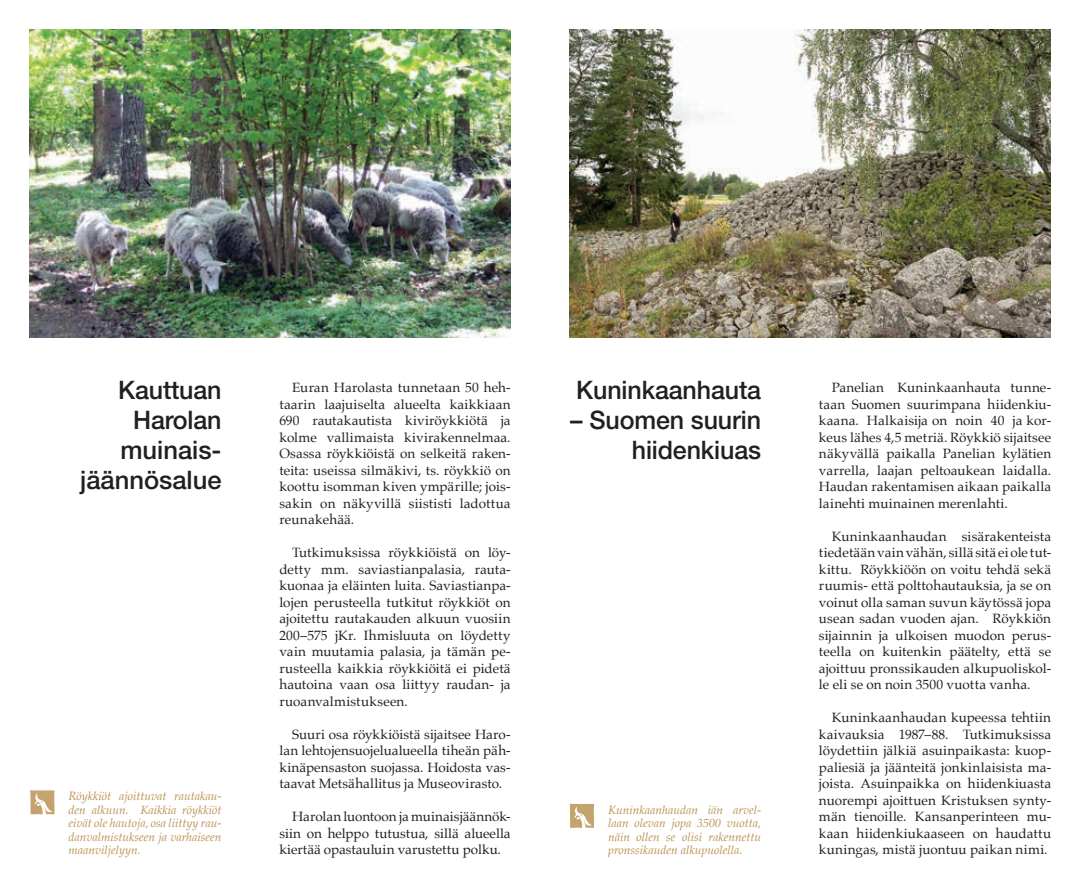
<style>
.page{position:relative;width:1080px;height:893px;background:#fff}
.page>*{position:absolute;margin:0;border:0;box-sizing:border-box;transform-origin:0 0}
.t1{font:500 25.5px/30px "Helvetica Neue LT Pro";letter-spacing:-.005em;color:#231f20;text-align:right}
.t2{font:13.5px/16.5px "Palatino";letter-spacing:.01em;color:#231f20;text-align:justify}
.t3{font:italic 12px/13.5px "Palatino";color:#b99151;text-align:justify}
</style>
<div class="page">
<img style="left:570px;top:30px;width:480px;height:308px">
<svg style="left:570px;top:804px;width:24px;height:25px"></svg>
<img style="left:29px;top:30px;width:481px;height:308px">
<svg style="left:30px;top:790px;width:25px;height:25px"></svg>
<h1 class="t1" style="left:80px;top:375px;width:143px">Kauttuan<br>Harolan muinais&shy;jäännösalue</h1>
<p class="t2" style="left:279px;top:379px;width:233px;text-indent:13px">Euran Harolasta tunnetaan 50 heh&shy;taarin laajuiselta alueelta kaikkiaan 690 rautakautista kiviröykkiötä ja kolme vallimaista kivirakennelmaa.<br>Osassa röykkiöistä on selkeitä raken&shy;teita: useissa silmäkivi, ts. röykkiö on koottu isomman kiven ympärille; jois&shy;sakin on näkyvillä siististi ladottua reunakehää.</p>
<p class="t2" style="left:279px;top:544px;width:233px;text-indent:13px">Tutkimuksissa röykkiöistä on löy&shy;detty mm. saviastianpalasia, rauta&shy;kuonaa ja eläinten luita. Saviastianpa&shy;lojen perusteella tutkitut röykkiöt on ajoitettu rautakauden alkuun vuosiin 200–575 jKr. Ihmisluuta on löydetty vain muutamia palasia, ja tämän pe&shy;rusteella kaikkia röykkiöitä ei pidetä hautoina vaan osa liittyy raudan- ja ruoanvalmistukseen.</p>
<p class="t2" style="left:279px;top:726px;width:233px;text-indent:13px">Suuri osa röykkiöistä sijaitsee Haro&shy;lan lehtojensuojelualueella tiheän päh&shy;kinäpensaston suojassa. Hoidosta vas&shy;taavat Metsähallitus ja Museovirasto.</p>
<p class="t2" style="left:279px;top:808px;width:233px;text-indent:13px">Harolan luontoon ja muinaisjäännök&shy;siin on helppo tutustua, sillä alueella kiertää opastauluin varustettu polku.</p>
<p class="t3" style="left:68px;top:789px;width:155px">Röykkiöt ajoittuvat rautakau&shy;den alkuun. Kaikkia röykkiöt eivät ole hautoja, osa liittyy rau&shy;danvalmistukseen ja varhaiseen maanviljelyyn.</p>
<h1 class="t1" style="left:576px;top:375px;width:186px">Kuninkaanhauta</h1>
<h1 class="t1" style="left:570px;top:405px;width:192px">– Suomen suurin hiidenkiuas</h1>
<p class="t3" style="left:608px;top:803px;width:155px">Kuninkaanhaudan iän arvel&shy;laan olevan jopa 3500 vuotta, näin ollen se olisi rakennettu pronssikauden alkupuolella.</p>
<p class="t2" style="left:819px;top:379px;width:234px;text-indent:13px">Panelian Kuninkaanhauta tunne&shy;taan Suomen suurimpana hiidenkiu&shy;kaana. Halkaisija on noin 40 ja kor&shy;keus lähes 4,5 metriä. Röykkiö sijaitsee näkyvällä paikalla Panelian kylätien varrella, laajan peltoaukean laidalla.<br>Haudan rakentamisen aikaan paikalla lainehti muinainen merenlahti.</p>
<p class="t2" style="left:819px;top:528px;width:234px;text-indent:13px">Kuninkaanhaudan sisärakenteista tiedetään vain vähän, sillä sitä ei ole tut&shy;kittu. Röykkiöön on voitu tehdä sekä ruumis- että polttohautauksia, ja se on voinut olla saman suvun käytössä jopa usean sadan vuoden ajan. Röykkiön sijainnin ja ulkoisen muodon perus&shy;teella on kuitenkin päätelty, että se ajoittuu pronssikauden alkupuoliskol&shy;le eli se on noin 3500 vuotta vanha.</p>
<p class="t2" style="left:819px;top:709px;width:234px;text-indent:13px">Kuninkaanhaudan kupeessa tehtiin kaivauksia 1987–88. Tutkimuksissa löydettiin jälkiä asuinpaikasta: kuop&shy;paliesiä ja jäänteitä jonkinlaisista ma&shy;joista. Asuinpaikka on hiidenkiuasta nuorempi ajoittuen Kristuksen synty&shy;män tienoille. Kansanperinteen mu&shy;kaan hiidenkiukaaseen on haudattu kuningas, mistä juontuu paikan nimi.</p>
</div>
